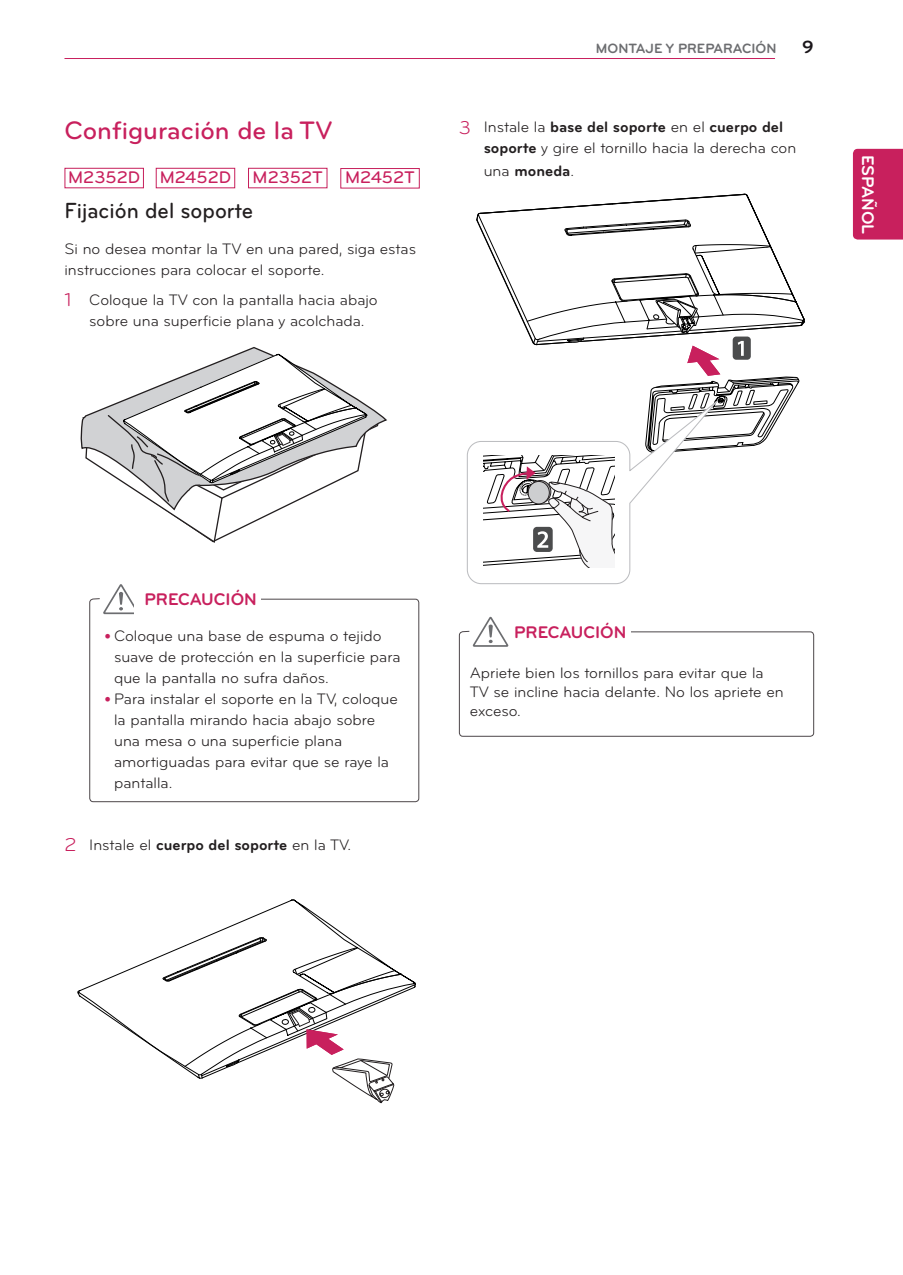
<style>
.page{position:relative;width:903px;height:1275px;background:#fff}
.page>*{position:absolute;margin:0;border:0;box-sizing:border-box;transform-origin:0 0}
.t1{font:500 26.25px "Bryant LG";color:#c8205d}
.t2{font:500 22.75px "Bryant LG";color:#231f20;scale:.95 1}
.t3{font:700 18.38px "Bryant LG";color:#1a161a}
.t4{font:500 17.5px "Bryant LG";color:#c8205d}
.t5{font:700 17.5px "Bryant LG";color:#c8205d}
.t6{font:700 17.5px "Bryant LG";color:#fff}
.t7{font:15.75px/21px "Bryant LG";color:#231f20}
.t8{font:700 15.75px "Bryant LG";color:#231f20}
.t9{font:700 14px "Bryant LG";color:#6c6d70}
.s1{font-size:19.25px;color:#c8205d}
.s2{font-weight:700}
.s3{font-weight:400}
</style>
<div class="page">
<div style="left:853px;top:149px;width:50px;height:91px;background:#c8205d"></div>
<hr style="left:64px;top:58px;width:711px;height:1px;background:#c8205d">
<svg style="left:467px;top:194px;width:338px;height:390px"></svg>
<svg style="left:103px;top:584px;width:31px;height:30px"></svg>
<div style="left:89px;top:599px;width:330px;height:203px;border:1px solid #4c4649;border-radius:4px"></div>
<div style="left:459px;top:631px;width:355px;height:106px;border:1px solid #4c4649;border-radius:4px"></div>
<svg style="left:78px;top:899px;width:338px;height:204px"></svg>
<div style="left:504px;top:625px;width:126px;height:16px;background:#fff"></div>
<div style="left:135px;top:592px;width:126px;height:22px;background:#fff"></div>
<svg style="left:80px;top:354px;width:301px;height:189px"></svg>
<svg style="left:473px;top:617px;width:35px;height:30px"></svg>
<svg style="left:64px;top:167px;width:80px;height:22px"></svg>
<svg style="left:155px;top:167px;width:81px;height:22px"></svg>
<svg style="left:248px;top:167px;width:80px;height:22px"></svg>
<svg style="left:340px;top:168px;width:80px;height:21px"></svg>
<h1 class="t1" style="left:64px;top:114px;width:270px">Configuración de la TV</h1>
<p class="t4" style="left:68px;top:167px;width:256px">M2352D M2452D M2352T</p>
<p class="t4" style="left:345px;top:167px;width:71px">M2452T</p>
<h2 class="t2" style="left:64px;top:196px;width:200px">Fijación del soporte</h2>
<p class="t7" style="left:64px;top:238px;width:353px">Si no desea montar la TV en una pared, siga estas instrucciones para colocar el soporte.</p>
<p class="t7" style="left:89px;top:290px;width:290px;text-indent:-25px"><span class="s1">1</span> Coloque la TV con la pantalla hacia abajo sobre una superficie plana y acolchada.</p>
<p class="t9" style="left:596px;top:40px;width:182px">MONTAJE Y PREPARACIÓN</p>
<p class="t3" style="left:802px;top:36px;width:13px">9</p>
<p class="t7" style="left:484px;top:117px;width:314px;text-indent:-25px"><span class="s1">3</span> Instale la <span class="s2">base del soporte</span> en el <span class="s2">cuerpo del soporte</span> y gire el tornillo hacia la derecha con</p>
<p class="t8" style="left:484px;top:161px;width:92px"><span class="s3">una</span> moneda<span class="s3">.</span></p>
<p class="t6" style="left:879px;top:154px;width:82px;rotate:90deg">ESPAÑOL</p>
<p class="t5" style="left:144px;top:588px;width:114px">PRECAUCIÓN</p>
<p class="t7" style="left:114px;top:625px;width:288px">Coloque una base de espuma o tejido suave de protección en la superficie para que la pantalla no sufra daños.<br>Para instalar el soporte en la TV, coloque la pantalla mirando hacia abajo sobre una mesa o una superficie plana amortiguadas para evitar que se raye la pantalla.</p>
<p class="t7" style="left:64px;top:834px;width:288px"><span class="s1">2</span> Instale el <span class="s2">cuerpo del soporte</span> en la TV.</p>
<p class="t5" style="left:514px;top:621px;width:114px">PRECAUCIÓN</p>
<p class="t7" style="left:470px;top:663px;width:316px;line-height:19.2px">Apriete bien los tornillos para evitar que la<br>TV se incline hacia delante. No los apriete en exceso.</p>
</div>
